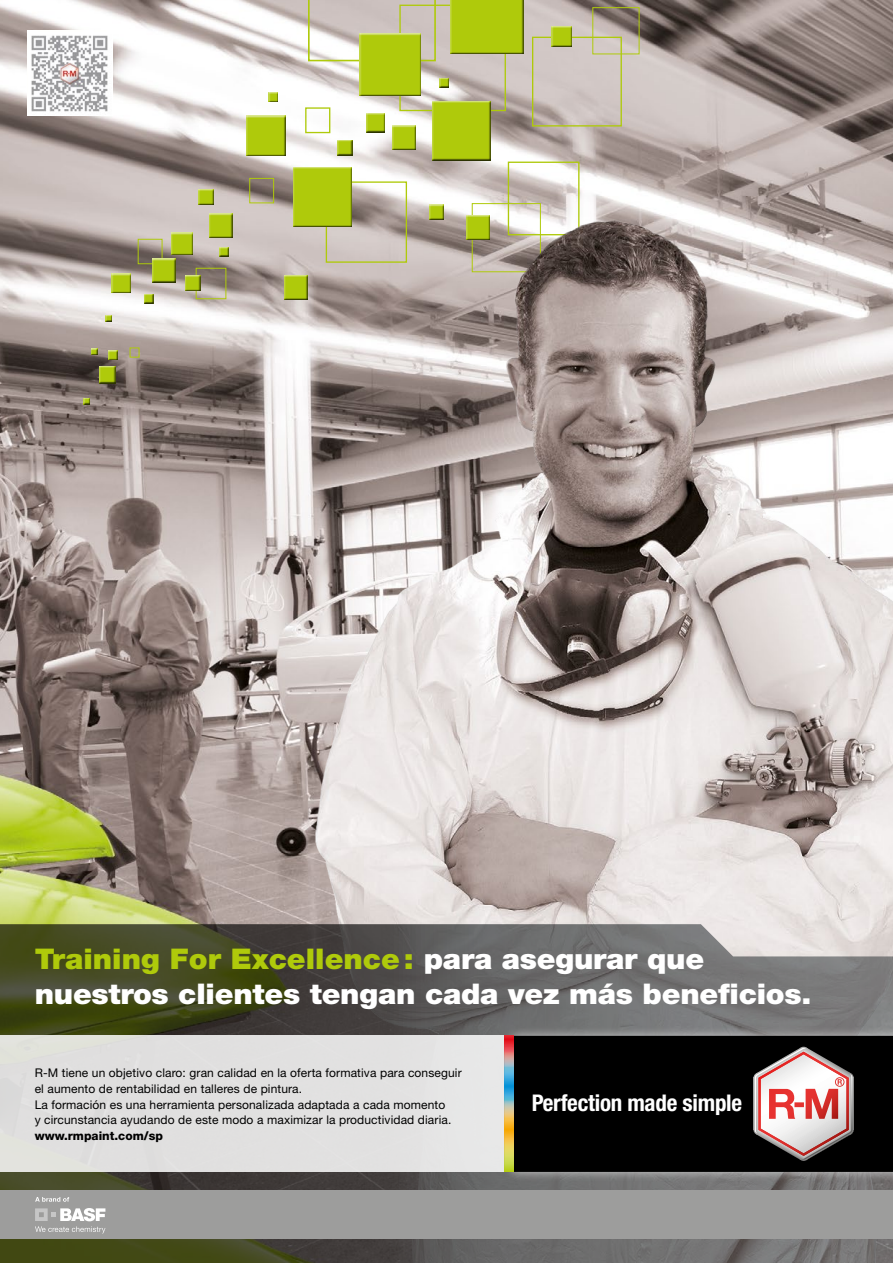
<style>
.page{position:relative;width:893px;height:1263px;background:#fff}
.page>*{position:absolute;margin:0;border:0;box-sizing:border-box;transform-origin:0 0}
.t1{font:900 28.5px/34.5px "Helvetica Neue";letter-spacing:-.01em;color:#fff;scale:1.05 1}
.t2{font:700 condensed 22.95px "Helvetica Neue";letter-spacing:-.01em;color:#fff}
.t3{font:12px/15.8px "Helvetica Neue";letter-spacing:.01em;color:#000}
.t4{font:800 12px "Helvetica Neue";color:#000}
.s1{color:#afca0b}
</style>
<div class="page">
<img style="left:0;top:0;width:893px;height:924px">
<img style="left:27px;top:30px;width:85px;height:85px">
<svg style="left:0;top:924px;width:893px;height:339px;background:#5f5f53"></svg>
<div style="left:0;top:1190px;width:893px;height:49px;background:#9d9d9c"></div>
<svg style="left:35px;top:1197px;width:34px;height:5px"></svg>
<svg style="left:35px;top:1208px;width:70px;height:25px"></svg>
<div style="left:0;top:1036px;width:505px;height:136px;background:#e1e0e0"></div>
<div style="left:503px;top:1026px;width:390px;height:155px;background:#fff;opacity:.6"></div>
<div style="left:513px;top:1036px;width:380px;height:136px;background:#000"></div>
<img style="left:505px;top:1036px;width:8px;height:136px">
<svg style="left:753px;top:1047px;width:101px;height:114px"></svg>
<img style="left:0;top:128px;width:1px;height:468px">
<h1 class="t1" style="left:35px;top:942px;width:741px"><span class="s1">Training For Excellence:</span> para asegurar que nuestros clientes tengan cada vez más beneficios.</h1>
<p class="t3" style="left:35px;top:1065px;width:428px">R-M tiene un objetivo claro: gran calidad en la oferta formativa para conseguir el aumento de rentabilidad en talleres de pintura.<br>La formación es una herramienta personalizada adaptada a cada momento<br>y circunstancia ayudando de este modo a maximizar la productividad diaria.</p>
<p class="t4" style="left:35px;top:1129px;width:130px">www.rmpaint.com/sp</p>
<h2 class="t2" style="left:532px;top:1089px;width:212px">Perfection made simple</h2>
</div>
